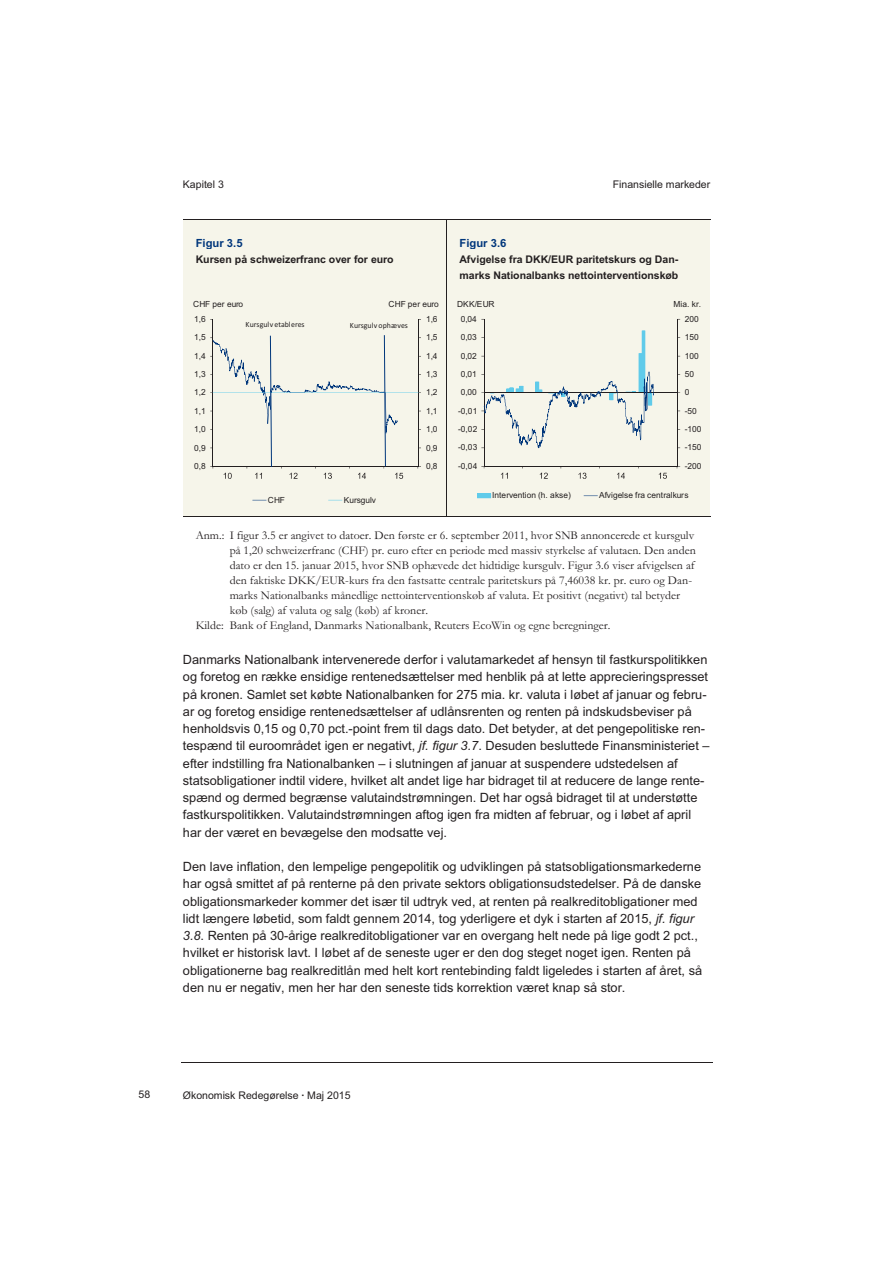
<style>
.page{position:relative;width:893px;height:1263px;background:#fff}
.page>*{position:absolute;margin:0;border:0;box-sizing:border-box;transform-origin:0 0}
.t1{font:12.75px/17.2px "Arial";color:#231f20}
.t2{font:12px "Garamond";color:#231f20}
.t3{font:700 11.25px "Arial";color:#00367b}
.t4{font:700 10.5px/15.8px "Arial";color:#231f20}
.t5{font:10.5px "Arial";color:#231f20}
.t6{font:8.4px "Arial";letter-spacing:.005em;color:#231f20}
.t7{font:7.95px "Calibri";letter-spacing:.005em;color:#231f20}
.s1{font-style:italic}
.s2{font-weight:700}
</style>
<div class="page">
<hr style="left:181px;top:1062px;width:531px;height:1px;background:#231f20">
<div style="left:183px;top:219px;width:263px;height:30px;background:#f6f5ea"></div>
<div style="left:183px;top:249px;width:263px;height:16px;background:#f6f5ea"></div>
<div style="left:183px;top:265px;width:263px;height:32px;background:#f6f5ea"></div>
<div style="left:183px;top:297px;width:263px;height:218px;background:#f6f5ea"></div>
<hr style="left:418px;top:319px;width:1px;height:147px;background:#231f20">
<hr style="left:213px;top:319px;width:1px;height:147px;background:#231f20">
<svg style="left:252px;top:500px;width:14px;height:1px"></svg>
<svg style="left:328px;top:500px;width:14px;height:1px"></svg>
<svg style="left:210px;top:335px;width:211px;height:144px"></svg>
<div style="left:447px;top:219px;width:263px;height:30px;background:#f6f5ea"></div>
<div style="left:447px;top:249px;width:263px;height:16px;background:#f6f5ea"></div>
<div style="left:447px;top:265px;width:263px;height:32px;background:#f6f5ea"></div>
<div style="left:447px;top:297px;width:263px;height:220px;background:#f6f5ea"></div>
<hr style="left:484px;top:392px;width:193px;height:1px;background:#231f20">
<hr style="left:677px;top:319px;width:1px;height:147px;background:#231f20">
<hr style="left:484px;top:319px;width:1px;height:147px;background:#231f20">
<hr style="left:484px;top:466px;width:193px;height:1px;background:#231f20">
<svg style="left:481px;top:331px;width:173px;height:118px"></svg>
<svg style="left:501px;top:473px;width:7px;height:6px"></svg>
<svg style="left:540px;top:473px;width:8px;height:6px"></svg>
<svg style="left:578px;top:473px;width:8px;height:6px"></svg>
<svg style="left:617px;top:473px;width:8px;height:6px"></svg>
<svg style="left:659px;top:473px;width:8px;height:6px"></svg>
<svg style="left:477px;top:493px;width:14px;height:5px"></svg>
<svg style="left:584px;top:496px;width:14px;height:1px"></svg>
<hr style="left:183px;top:219px;width:527px;height:1px;background:#231f20">
<hr style="left:446px;top:219px;width:1px;height:298px;background:#231f20">
<hr style="left:183px;top:517px;width:527px;height:1px;background:#231f20">
<p class="t5" style="left:183px;top:180px;width:42px">Kapitel 3</p>
<p class="t5" style="left:613px;top:180px;width:99px">Finansielle markeder</p>
<p class="t3" style="left:196px;top:239px;width:48px">Figur 3.5</p>
<p class="t4" style="left:196px;top:252px;width:199px">Kursen på schweizerfranc over for euro</p>
<p class="t3" style="left:459px;top:239px;width:48px">Figur 3.6</p>
<p class="t4" style="left:459px;top:252px;width:220px">Afvigelse fra DKK/EUR paritetskurs og Dan&shy;marks Nationalbanks nettointerventionskøb</p>
<p class="t6" style="left:193px;top:301px;width:52px">CHF per euro</p>
<p class="t6" style="left:389px;top:301px;width:52px">CHF per euro</p>
<p class="t6" style="left:457px;top:301px;width:39px">DKK/EUR</p>
<p class="t6" style="left:673px;top:301px;width:29px">Mia. kr.</p>
<p class="t6" style="left:194px;top:316px;width:13px">1,6</p>
<p class="t7" style="left:246px;top:321px;width:61px">Kursgulv etableres</p>
<p class="t7" style="left:350px;top:322px;width:59px">Kursgulv ophæves</p>
<p class="t6" style="left:426px;top:316px;width:13px">1,6</p>
<p class="t6" style="left:461px;top:316px;width:18px">0,04</p>
<p class="t6" style="left:685px;top:316px;width:16px">200</p>
<p class="t6" style="left:194px;top:334px;width:13px">1,5</p>
<p class="t6" style="left:426px;top:334px;width:13px">1,5</p>
<p class="t6" style="left:461px;top:334px;width:18px">0,03</p>
<p class="t6" style="left:685px;top:334px;width:16px">150</p>
<p class="t6" style="left:194px;top:353px;width:13px">1,4</p>
<p class="t6" style="left:426px;top:353px;width:13px">1,4</p>
<p class="t6" style="left:461px;top:353px;width:18px">0,02</p>
<p class="t6" style="left:685px;top:353px;width:16px">100</p>
<p class="t6" style="left:194px;top:371px;width:13px">1,3</p>
<p class="t6" style="left:426px;top:371px;width:13px">1,3</p>
<p class="t6" style="left:461px;top:371px;width:18px">0,01</p>
<p class="t6" style="left:685px;top:371px;width:11px">50</p>
<p class="t6" style="left:194px;top:389px;width:13px">1,2</p>
<p class="t6" style="left:426px;top:389px;width:13px">1,2</p>
<p class="t6" style="left:461px;top:389px;width:18px">0,00</p>
<p class="t6" style="left:685px;top:389px;width:6px">0</p>
<p class="t6" style="left:194px;top:408px;width:13px">1,1</p>
<p class="t6" style="left:426px;top:408px;width:13px">1,1</p>
<p class="t6" style="left:458px;top:408px;width:21px">-0,01</p>
<p class="t6" style="left:685px;top:408px;width:14px">-50</p>
<p class="t6" style="left:194px;top:426px;width:13px">1,0</p>
<p class="t6" style="left:426px;top:426px;width:13px">1,0</p>
<p class="t6" style="left:458px;top:426px;width:21px">-0,02</p>
<p class="t6" style="left:685px;top:426px;width:18px">-100</p>
<p class="t6" style="left:194px;top:445px;width:13px">0,9</p>
<p class="t6" style="left:426px;top:445px;width:13px">0,9</p>
<p class="t6" style="left:458px;top:444px;width:21px">-0,03</p>
<p class="t6" style="left:685px;top:444px;width:18px">-150</p>
<p class="t6" style="left:194px;top:463px;width:13px">0,8</p>
<p class="t6" style="left:426px;top:463px;width:13px">0,8</p>
<p class="t6" style="left:458px;top:463px;width:21px">-0,04</p>
<p class="t6" style="left:685px;top:463px;width:18px">-200</p>
<p class="t6" style="left:268px;top:497px;width:19px">CHF</p>
<p class="t6" style="left:344px;top:497px;width:34px">Kursgulv</p>
<p class="t6" style="left:492px;top:492px;width:80px">Intervention (h. akse)</p>
<p class="t6" style="left:599px;top:492px;width:91px">Afvigelse fra centralkurs</p>
<p class="t2" style="left:196px;top:531px;width:500px">Anm.: I figur 3.5 er angivet to datoer. Den første er 6. september 2011, hvor SNB annoncerede et kursgulv</p>
<p class="t2" style="left:230px;top:546px;width:467px">på 1,20 schweizerfranc (CHF) pr. euro efter en periode med massiv styrkelse af valutaen. Den anden</p>
<p class="t2" style="left:230px;top:561px;width:466px">dato er den 15. januar 2015, hvor SNB ophævede det hidtidige kursgulv. Figur 3.6 viser afvigelsen af</p>
<p class="t2" style="left:230px;top:576px;width:464px">den faktiske DKK/EUR-kurs fra den fastsatte centrale paritetskurs på 7,46038 kr. pr. euro og Dan-</p>
<p class="t2" style="left:230px;top:591px;width:452px">marks Nationalbanks månedlige nettointerventionskøb af valuta. Et positivt (negativt) tal betyder</p>
<p class="t2" style="left:230px;top:606px;width:200px">køb (salg) af valuta og salg (køb) af kroner.</p>
<p class="t2" style="left:196px;top:621px;width:416px">Kilde: Bank of England, Danmarks Nationalbank, Reuters EcoWin og egne beregninger.</p>
<p class="t1" style="left:183px;top:652px;width:528px">Danmarks Nationalbank intervenerede derfor i valutamarkedet af hensyn til fastkurspolitikken og foretog en række ensidige rentenedsættelser med henblik på at lette apprecieringspresset på kronen. Samlet set købte Nationalbanken for 275 mia. kr. valuta i løbet af januar og febru&shy;ar og foretog ensidige rentenedsættelser af udlånsrenten og renten på indskudsbeviser på henholdsvis 0,15 og 0,70 pct.-point frem til dags dato. Det betyder, at det pengepolitiske ren&shy;tespænd til euroområdet igen er negativt, <span class="s1">jf. figur 3.7</span>. Desuden besluttede Finansministeriet – efter indstilling fra Nationalbanken – i slutningen af januar at suspendere udstedelsen af statsobligationer indtil videre, hvilket alt andet lige har bidraget til at reducere de lange rente&shy;spænd og dermed begrænse valutaindstrømningen. Det har også bidraget til at understøtte fastkurspolitikken. Valutaindstrømningen aftog igen fra midten af februar, og i løbet af april har der været en bevægelse den modsatte vej.</p>
<p class="t1" style="left:183px;top:859px;width:521px">Den lave inflation, den lempelige pengepolitik og udviklingen på statsobligationsmarkederne har også smittet af på renterne på den private sektors obligationsudstedelser. På de danske obligationsmarkeder kommer det især til udtryk ved, at renten på realkreditobligationer med lidt længere løbetid, som faldt gennem 2014, tog yderligere et dyk i starten af 2015, <span class="s1">jf. figur 3.8</span>. Renten på 30-årige realkreditobligationer var en overgang helt nede på lige godt 2 pct., hvilket er historisk lavt. I løbet af de seneste uger er den dog steget noget igen. Renten på obligationerne bag realkreditlån med helt kort rentebinding faldt ligeledes i starten af året, så den nu er negativ, men her har den seneste tids korrektion været knap så stor.</p>
<p class="t5" style="left:139px;top:1091px;width:13px">58</p>
<p class="t5" style="left:183px;top:1091px;width:169px">Økonomisk Redegørelse <span class="s2">·</span> Maj 2015</p>
</div>
